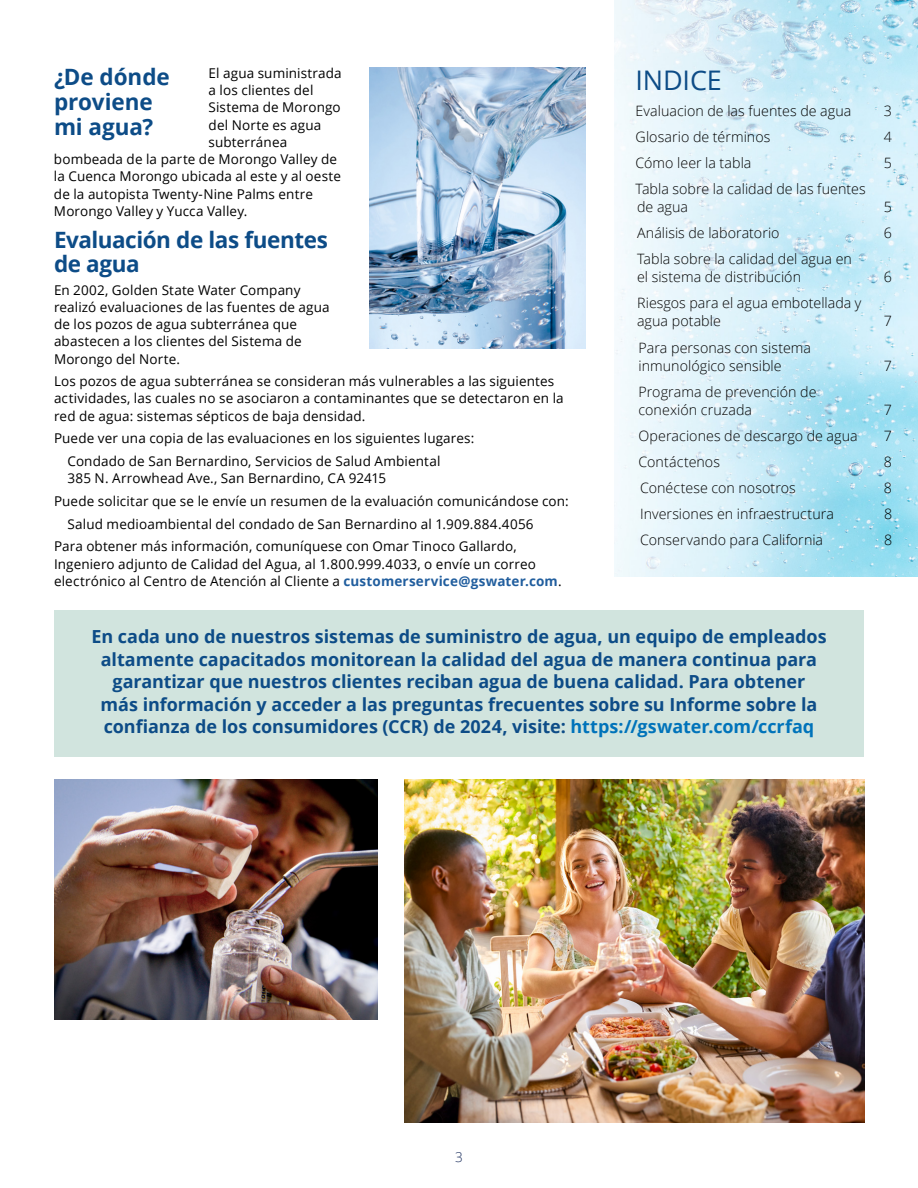
<style>
.page{position:relative;width:918px;height:1188px;background:#fff}
.page>*{position:absolute;margin:0;border:0;box-sizing:border-box;transform-origin:0 0}
.t1{font:27px "Open Sans";letter-spacing:-.005em;color:#0d4c87}
.t2{font:700 22.5px/25.2px "Open Sans";letter-spacing:-.015em;color:#0d4c87}
.t3{font:700 18px/22.5px "Open Sans";letter-spacing:-.005em;color:#0d4c87;text-align:center}
.t4{font:300 14.25px/18px "Open Sans";color:#000}
.t5{font:13.5px/17.2px "Open Sans";letter-spacing:.01em;color:#000}
.t6{font:300 13.5px "Open Sans";color:#1a2d5c}
.s1{font-weight:700;color:#215e9e}
.s2{color:#0073ba}
</style>
<div class="page">
<img style="left:615px;top:0;width:303px;height:577px">
<img style="left:369px;top:68px;width:216px;height:281px">
<img style="left:405px;top:780px;width:459px;height:342px">
<img style="left:54px;top:780px;width:324px;height:239px">
<div style="left:54px;top:610px;width:810px;height:147px;background:#d1e4de"></div>
<h2 class="t2" style="left:54px;top:63px;width:117px">¿De dónde proviene mi agua?</h2>
<h1 class="t1" style="left:636px;top:61px;width:88px">INDICE</h1>
<p class="t5" style="left:209px;top:64px;width:135px">El agua suministrada</p>
<p class="t5" style="left:209px;top:81px;width:106px">a los clientes del</p>
<p class="t5" style="left:209px;top:98px;width:134px">Sistema de Morongo</p>
<p class="t5" style="left:209px;top:116px;width:114px">del Norte es agua</p>
<p class="t5" style="left:209px;top:133px;width:80px">subterránea</p>
<p class="t5" style="left:54px;top:150px;width:285px">bombeada de la parte de Morongo Valley de</p>
<p class="t5" style="left:54px;top:167px;width:289px">la Cuenca Morongo ubicada al este y al oeste</p>
<p class="t5" style="left:54px;top:185px;width:260px">de la autopista Twenty-Nine Palms entre</p>
<p class="t5" style="left:54px;top:202px;width:195px">Morongo Valley y Yucca Valley.</p>
<h2 class="t2" style="left:54px;top:227px;width:276px;line-height:24px">Evaluación de las fuentes de agua</h2>
<p class="t5" style="left:54px;top:281px;width:277px">En 2002, Golden State Water Company realizó evaluaciones de las fuentes de agua de los pozos de agua subterránea que abastecen a los clientes del Sistema de Morongo del Norte.</p>
<p class="t5" style="left:54px;top:372px;width:511px">Los pozos de agua subterránea se consideran más vulnerables a las siguientes actividades, las cuales no se asociaron a contaminantes que se detectaron en la red de agua: sistemas sépticos de baja densidad.</p>
<p class="t5" style="left:68px;top:427px;width:408px;line-height:22.6px;text-indent:-14px">Puede ver una copia de las evaluaciones en los siguientes lugares:<br>Condado de San Bernardino, Servicios de Salud Ambiental</p>
<p class="t5" style="left:68px;top:469px;width:320px">385 N. Arrowhead Ave., San Bernardino, CA 92415</p>
<p class="t5" style="left:54px;top:492px;width:516px">Puede solicitar que se le envíe un resumen de la evaluación comunicándose con:</p>
<p class="t5" style="left:68px;top:515px;width:468px">Salud medioambiental del condado de San Bernardino al 1.909.884.4056</p>
<p class="t5" style="left:54px;top:537px;width:464px">Para obtener más información, comuníquese con Omar Tinoco Gallardo,</p>
<p class="t5" style="left:54px;top:555px;width:509px">Ingeniero adjunto de Calidad del Agua, al 1.800.999.4033, o envíe un correo electrónico al Centro de Atención al Cliente a <span class="s1">customerservice@gswater.com</span>.</p>
<p class="t4" style="left:636px;top:101px;width:217px">Evaluacion de las fuentes de agua</p>
<p class="t4" style="left:884px;top:101px;width:10px">3</p>
<p class="t4" style="left:636px;top:127px;width:136px">Glosario de términos</p>
<p class="t4" style="left:884px;top:127px;width:10px">4</p>
<p class="t4" style="left:636px;top:154px;width:117px">Cómo leer la tabla</p>
<p class="t4" style="left:884px;top:154px;width:10px">5</p>
<p class="t4" style="left:636px;top:180px;width:232px">Tabla sobre la calidad de las fuentes de agua</p>
<p class="t4" style="left:884px;top:198px;width:10px">5</p>
<p class="t4" style="left:637px;top:224px;width:144px">Análisis de laboratorio</p>
<p class="t4" style="left:884px;top:224px;width:10px">6</p>
<p class="t4" style="left:637px;top:250px;width:216px">Tabla sobre la calidad del agua en el sistema de distribución</p>
<p class="t4" style="left:884px;top:268px;width:10px">6</p>
<p class="t4" style="left:637px;top:294px;width:226px">Riesgos para el agua embotellada y agua potable</p>
<p class="t4" style="left:884px;top:312px;width:10px">7</p>
<p class="t4" style="left:639px;top:338px;width:174px">Para personas con sistema inmunológico sensible</p>
<p class="t4" style="left:884px;top:356px;width:10px">7</p>
<p class="t4" style="left:639px;top:382px;width:179px">Programa de prevención de conexión cruzada</p>
<p class="t4" style="left:884px;top:400px;width:10px">7</p>
<p class="t4" style="left:639px;top:426px;width:221px">Operaciones de descargo de agua</p>
<p class="t4" style="left:884px;top:426px;width:10px">7</p>
<p class="t4" style="left:639px;top:452px;width:83px">Contáctenos</p>
<p class="t4" style="left:884px;top:452px;width:10px">8</p>
<p class="t4" style="left:640px;top:478px;width:157px">Conéctese con nosotros</p>
<p class="t4" style="left:884px;top:478px;width:10px">8</p>
<p class="t4" style="left:640px;top:505px;width:195px">Inversiones en infraestructura</p>
<p class="t4" style="left:884px;top:505px;width:10px">8</p>
<p class="t4" style="left:640px;top:531px;width:185px">Conservando para California</p>
<p class="t4" style="left:884px;top:531px;width:10px">8</p>
<p class="t3" style="left:91px;top:625px;width:737px">En cada uno de nuestros sistemas de suministro de agua, un equipo de empleados altamente capacitados monitorean la calidad del agua de manera continua para garantizar que nuestros clientes reciban agua de buena calidad. Para obtener<br>más información y acceder a las preguntas frecuentes sobre su Informe sobre la confianza de los consumidores (CCR) de 2024, visite: <span class="s2">https://gswater.com/ccrfaq</span></p>
<p class="t6" style="left:455px;top:1147px;width:9px">3</p>
</div>
